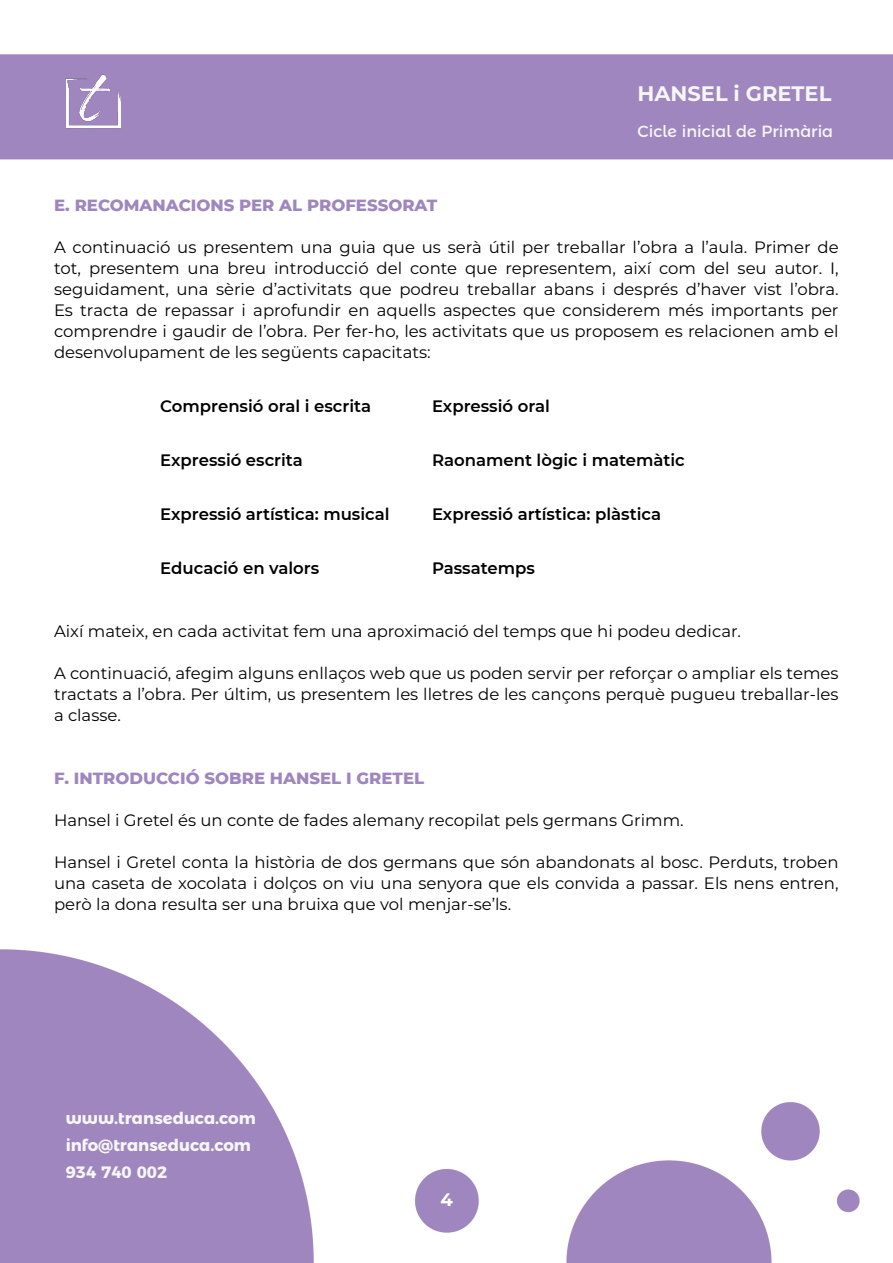
<style>
.page{position:relative;width:893px;height:1263px;background:#fff}
.page>*{position:absolute;margin:0;border:0;box-sizing:border-box;transform-origin:0 0}
.t1{font:700 21px "Montserrat";color:#f6f6f6}
.t2{font:700 18px "Montserrat";color:#fff}
.t3{font:16.5px/21px "Montserrat";color:#000;text-align:justify}
.t4{font:600 16.5px "Montserrat";color:#000}
.t5{font:800 16.5px "Montserrat";color:#9f86be}
.t6{font:700 16.5px/27px "Montserrat Alternates";color:#f6f6f6}
.t7{font:16.2px "Montserrat Alternates";color:#f6f6f6}
</style>
<div class="page">
<img style="left:0;top:54px;width:893px;height:1209px">
<img style="left:66px;top:74px;width:55px;height:66px">
<p class="t1" style="left:637px;top:79px;width:195px">HANSEL i GRETEL</p>
<p class="t7" style="left:637px;top:119px;width:197px">Cicle inicial de Primària</p>
<p class="t5" style="left:54px;top:193px;width:385px">E. RECOMANACIONS PER AL PROFESSORAT</p>
<p class="t3" style="left:54px;top:236px;width:786px">A continuació us presentem una guia que us serà útil per treballar l’obra a l’aula. Primer de tot, presentem una breu introducció del conte que representem, així com del seu autor. I, seguidament, una sèrie d’activitats que podreu treballar abans i després d’haver vist l’obra.<br>Es tracta de repassar i aprofundir en aquells aspectes que considerem més importants per comprendre i gaudir de l’obra. Per fer-ho, les activitats que us proposem es relacionen amb el desenvolupament de les següents capacitats:</p>
<p class="t4" style="left:160px;top:395px;width:212px">Comprensió oral i escrita</p>
<p class="t4" style="left:432px;top:395px;width:119px">Expressió oral</p>
<p class="t4" style="left:160px;top:449px;width:144px">Expressió escrita</p>
<p class="t4" style="left:432px;top:449px;width:254px">Raonament lògic i matemàtic</p>
<p class="t4" style="left:160px;top:503px;width:231px">Expressió artística: musical</p>
<p class="t4" style="left:432px;top:503px;width:231px">Expressió artística: plàstica</p>
<p class="t4" style="left:160px;top:557px;width:160px">Educació en valors</p>
<p class="t4" style="left:432px;top:557px;width:104px">Passatemps</p>
<p class="t3" style="left:54px;top:620px;width:688px">Així mateix, en cada activitat fem una aproximació del temps que hi podeu dedicar.</p>
<p class="t3" style="left:54px;top:662px;width:786px">A continuació, afegim alguns enllaços web que us poden servir per reforçar o ampliar els temes tractats a l’obra. Per últim, us presentem les lletres de les cançons perquè pugueu treballar-les a classe.</p>
<p class="t5" style="left:54px;top:766px;width:372px">F. INTRODUCCIÓ SOBRE HANSEL I GRETEL</p>
<p class="t3" style="left:54px;top:809px;width:631px">Hansel i Gretel és un conte de fades alemany recopilat pels germans Grimm.</p>
<p class="t3" style="left:54px;top:851px;width:786px">Hansel i Gretel conta la història de dos germans que són abandonats al bosc. Perduts, troben una caseta de xocolata i dolços on viu una senyora que els convida a passar. Els nens entren, però la dona resulta ser una bruixa que vol menjar-se’ls.</p>
<p class="t6" style="left:66px;top:1103px;width:192px">www.transeduca.com info@transeduca.com<br>934 740 002</p>
<p class="t2" style="left:440px;top:1186px;width:14px">4</p>
</div>
